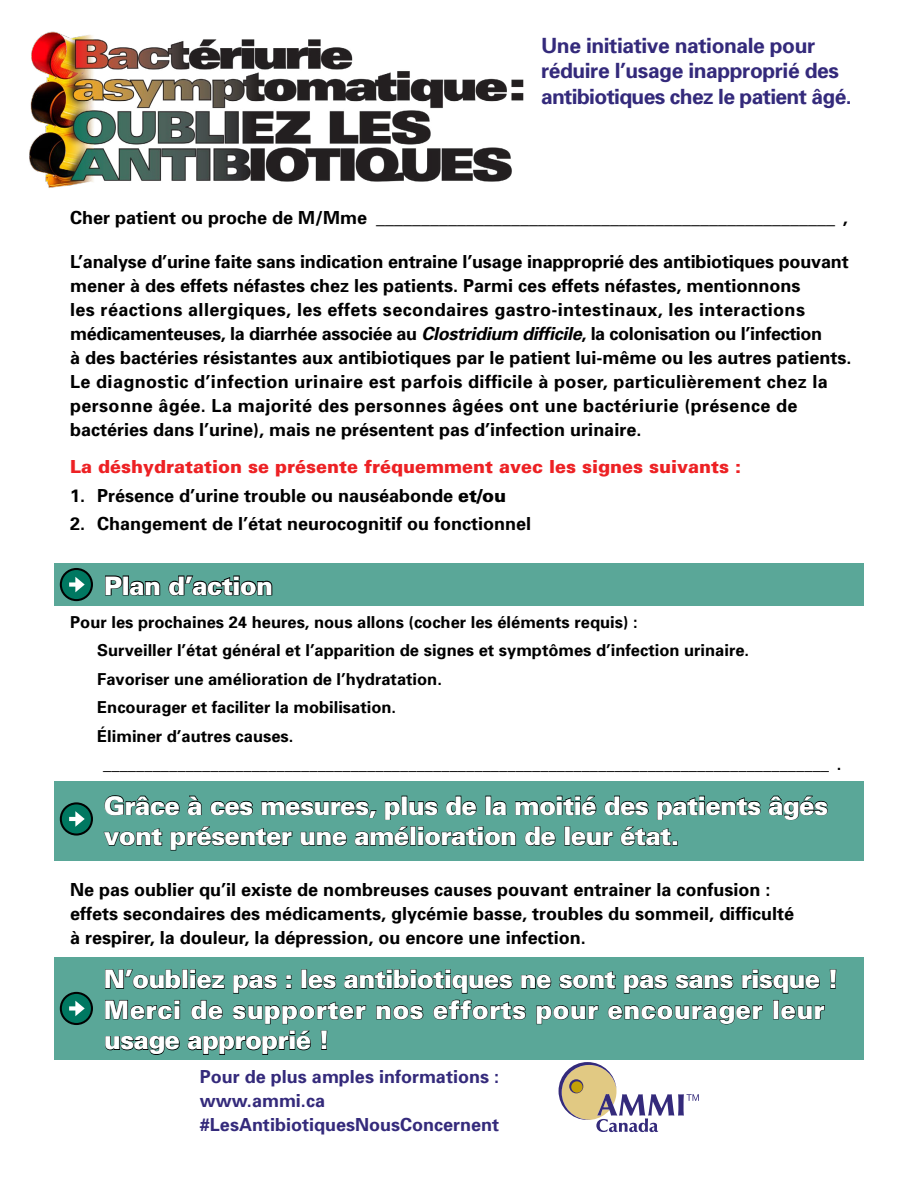
<style>
.page{position:relative;width:918px;height:1188px;background:#fff}
.page>*{position:absolute;margin:0;border:0;box-sizing:border-box;transform-origin:0 0}
.t1{font:900 25.5px/30.6px "Univers";letter-spacing:-.03em;color:#fff}
.t2{font:700 21px/25.5px "Univers";letter-spacing:-.02em;color:#342a7b}
.t3{font:700 18px/24px "Univers";color:#000}
.t4{font:700 18px/24px "Univers";color:#342a7b}
.t5{font:900 18px "Univers";color:#ed2124}
.t6{font:700 16.5px "Univers";color:#000}
.s1{font-style:italic}
.s2{font-weight:900}
</style>
<div class="page">
<img style="left:29px;top:31px;width:495px;height:157px">
<div style="left:54px;top:563px;width:810px;height:42px;background:#5aa798"></div>
<div style="left:54px;top:781px;width:810px;height:80px;background:#5aa798"></div>
<div style="left:54px;top:957px;width:810px;height:102px;background:#5aa798"></div>
<svg style="left:105px;top:575px;width:18px;height:21px"></svg>
<div style="left:123px;top:575px;width:6px;height:20px;border:2px solid #000"></div>
<svg style="left:129px;top:580px;width:32px;height:16px"></svg>
<svg style="left:168px;top:575px;width:105px;height:21px"></svg>
<svg style="left:768px;top:795px;width:60px;height:26px"></svg>
<svg style="left:103px;top:795px;width:658px;height:56px"></svg>
<svg style="left:105px;top:969px;width:76px;height:20px"></svg>
<div style="left:182px;top:969px;width:6px;height:20px;border:1px solid #000"></div>
<svg style="left:105px;top:999px;width:75px;height:61px"></svg>
<svg style="left:187px;top:969px;width:650px;height:163px"></svg>
<svg style="left:60px;top:568px;width:33px;height:33px"></svg>
<div style="left:62px;top:570px;width:29px;height:29px;background:#007861;border-radius:50%"></div>
<svg style="left:69px;top:577px;width:16px;height:15px"></svg>
<svg style="left:60px;top:802px;width:33px;height:34px"></svg>
<div style="left:62px;top:804px;width:29px;height:29px;background:#007861;border-radius:50%"></div>
<svg style="left:69px;top:811px;width:16px;height:16px"></svg>
<svg style="left:60px;top:992px;width:33px;height:33px"></svg>
<div style="left:62px;top:994px;width:29px;height:29px;background:#007861;border-radius:50%"></div>
<svg style="left:69px;top:1001px;width:16px;height:15px"></svg>
<p class="t2" style="left:541px;top:32px;width:312px">Une initiative nationale pour réduire l’usage inapproprié des antibiotiques chez le patient âgé.</p>
<p class="t3" style="left:70px;top:205px;width:779px">Cher patient ou proche de M/Mme ___________________________________________________ ,</p>
<p class="t3" style="left:70px;top:249px;width:783px">L’analyse d’urine faite sans indication entraine l’usage inapproprié des antibiotiques pouvant mener à des effets néfastes chez les patients. Parmi ces effets néfastes, mentionnons<br>les réactions allergiques, les effets secondaires gastro-intestinaux, les interactions médicamenteuses, la diarrhée associée au <span class="s1">Clostridium difficile</span>, la colonisation ou l’infection<br>à des bactéries résistantes aux antibiotiques par le patient lui-même ou les autres patients.<br>Le diagnostic d’infection urinaire est parfois difficile à poser, particulièrement chez la personne âgée. La majorité des personnes âgées ont une bactériurie (présence de bactéries dans l’urine), mais ne présentent pas d’infection urinaire.</p>
<p class="t5" style="left:70px;top:456px;width:672px">La déshydratation se présente fréquemment avec les signes suivants :</p>
<p class="t3" style="left:70px;top:483px;width:438px">1. Présence d’urine trouble ou nauséabonde <span class="s2">et/ou</span></p>
<p class="t3" style="left:70px;top:511px;width:463px">2. Changement de l’état neurocognitif ou fonctionnel</p>
<h1 class="t1" style="left:104px;top:570px;width:171px">Plan d’action</h1>
<p class="t6" style="left:70px;top:611px;width:569px">Pour les prochaines 24 heures, nous allons (cocher les éléments requis) :</p>
<p class="t6" style="left:97px;top:640px;width:654px">Surveiller l’état général et l’apparition de signes et symptômes d’infection urinaire.</p>
<p class="t6" style="left:97px;top:668px;width:346px">Favoriser une amélioration de l’hydratation.</p>
<p class="t6" style="left:97px;top:697px;width:300px">Encourager et faciliter la mobilisation.</p>
<p class="t6" style="left:97px;top:725px;width:198px">Éliminer d’autres causes.</p>
<p class="t6" style="left:103px;top:754px;width:740px">________________________________________________________________________________________ .</p>
<h1 class="t1" style="left:104px;top:790px;width:726px">Grâce à ces mesures, plus de la moitié des patients âgés vont présenter une amélioration de leur état.</h1>
<p class="t3" style="left:70px;top:877px;width:726px">Ne pas oublier qu’il existe de nombreuses causes pouvant entrainer la confusion : effets secondaires des médicaments, glycémie basse, troubles du sommeil, difficulté à respirer, la douleur, la dépression, ou encore une infection.</p>
<h1 class="t1" style="left:104px;top:963px;width:736px">N’oubliez pas : les antibiotiques ne sont pas sans risque !<br>Merci de supporter nos efforts pour encourager leur usage approprié !</h1>
<p class="t4" style="left:200px;top:1064px;width:301px">Pour de plus amples informations : www.ammi.ca #LesAntibiotiquesNousConcernent</p>
</div>
